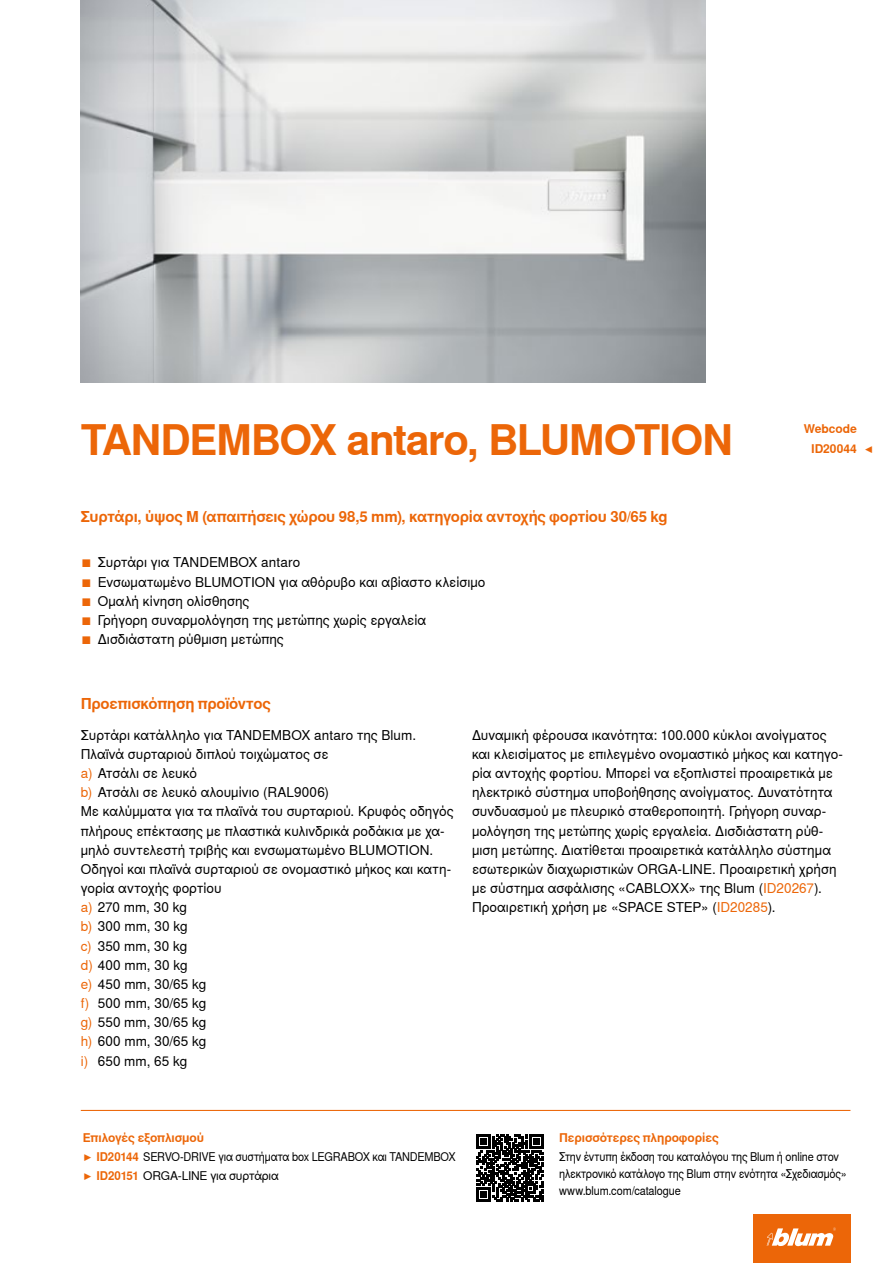
<style>
.page{position:relative;width:893px;height:1263px;background:#fff}
.page>*{position:absolute;margin:0;border:0;box-sizing:border-box;transform-origin:0 0}
.CB_AF_Ueber_Tit2{font:700 42px "Nimbus Sans Global";letter-spacing:-.03em;color:#ec6608}
.CB_AF_Ueber_Ber1o_li{font:700 15px "Nimbus Sans Global";letter-spacing:-.02em;color:#ec6608}
.CB_AF_FliesIMG_li{font:13.5px/19.2px "Nimbus Sans Global";letter-spacing:.005em;color:#000}
.CB_AF_Bes_IMG9{font:13.5px "Nimbus Sans Global";letter-spacing:.005em;color:#000}
.CB_AF_Fliess_li{font:12px "Nimbus Sans Global";letter-spacing:-.015em;color:#000;scale:.91 1}
.CB_AF_Ueber_Ber2o_li{font:12px "Nimbus Sans Global";letter-spacing:-.02em;color:#000;scale:.91 1}
.CB_AF_Ueber_Ber2o_li-2{font:700 12px "Nimbus Sans Global";letter-spacing:-.01em;color:#ec6608}
.CB_AF_Ueber_Ber2o_li-3{font:12px "Nimbus Sans Global";letter-spacing:-.02em;color:#000}
.CB_AF_Ueber_Ber2o_re{font:700 12px "Nimbus Sans Global";letter-spacing:-.005em;color:#ec6608}
.s1{color:#ec6608}
.s2{font-weight:700;color:#ec6608}
</style>
<div class="page">
<img style="left:81px;top:0;width:625px;height:383px">
<div style="left:753px;top:1214px;width:97px;height:49px;background:#ec6608"></div>
<svg style="left:767px;top:1227px;width:69px;height:19px"></svg>
<hr style="left:81px;top:1110px;width:769px;height:1px;background:#ec6608">
<svg style="left:476px;top:1134px;width:67px;height:67px"></svg>
<p class="CB_AF_Ueber_Tit2" style="left:81px;top:416px;width:654px">TANDEMBOX antaro, BLUMOTION</p>
<p class="CB_AF_Ueber_Ber1o_li" style="left:81px;top:508px;width:588px">Συρτάρι, ύψος M (απαιτήσεις χώρου 98,5 mm), κατηγορία αντοχής φορτίου 30/65 kg</p>
<p class="CB_AF_Bes_IMG9" style="left:81px;top:555px;width:221px"><span class="s1">■</span> Συρτάρι για TANDEMBOX antaro</p>
<p class="CB_AF_Bes_IMG9" style="left:81px;top:574px;width:406px"><span class="s1">■</span> Ενσωματωμένο BLUMOTION για αθόρυβο και αβίαστο κλείσιμο</p>
<p class="CB_AF_Bes_IMG9" style="left:81px;top:593px;width:170px"><span class="s1">■</span> Ομαλή κίνηση ολίσθησης</p>
<p class="CB_AF_Bes_IMG9" style="left:81px;top:612px;width:347px"><span class="s1">■</span> Γρήγορη συναρμολόγηση της μετώπης χωρίς εργαλεία</p>
<p class="CB_AF_Bes_IMG9" style="left:81px;top:631px;width:204px"><span class="s1">■</span> Δισδιάστατη ρύθμιση μετώπης</p>
<p class="CB_AF_Ueber_Ber1o_li" style="left:81px;top:695px;width:192px">Προεπισκόπηση προϊόντος</p>
<p class="CB_AF_Ueber_Ber2o_re" style="left:804px;top:422px;width:55px">Webcode</p>
<p class="CB_AF_Ueber_Ber2o_re" style="left:811px;top:441px;width:47px">ID20044</p>
<p class="CB_AF_Ueber_Ber2o_re" style="left:865px;top:441px;width:11px">◀</p>
<p class="CB_AF_FliesIMG_li" style="left:81px;top:725px;width:337px">Συρτάρι κατάλληλο για TANDEMBOX antaro της Blum.</p>
<p class="CB_AF_FliesIMG_li" style="left:81px;top:744px;width:249px">Πλαϊνά συρταριού διπλού τοιχώματος σε</p>
<p class="CB_AF_FliesIMG_li" style="left:81px;top:764px;width:118px"><span class="s1">a)</span> Ατσάλι σε λευκό</p>
<p class="CB_AF_FliesIMG_li" style="left:81px;top:783px;width:250px"><span class="s1">b)</span> Ατσάλι σε λευκό αλουμίνιο (RAL9006)</p>
<p class="CB_AF_FliesIMG_li" style="left:81px;top:802px;width:374px">Με καλύμματα για τα πλαϊνά του συρταριού. Κρυφός οδηγός πλήρους επέκτασης με πλαστικά κυλινδρικά ροδάκια με χα&shy;μηλό συντελεστή τριβής και ενσωματωμένο BLUMOTION.</p>
<p class="CB_AF_FliesIMG_li" style="left:81px;top:859px;width:372px">Οδηγοί και πλαϊνά συρταριού σε ονομαστικό μήκος και κατη&shy;γορία αντοχής φορτίου</p>
<p class="CB_AF_FliesIMG_li" style="left:81px;top:898px;width:108px"><span class="s1">a)</span> 270 mm, 30 kg</p>
<p class="CB_AF_FliesIMG_li" style="left:81px;top:917px;width:108px"><span class="s1">b)</span> 300 mm, 30 kg</p>
<p class="CB_AF_FliesIMG_li" style="left:81px;top:936px;width:108px"><span class="s1">c)</span> 350 mm, 30 kg</p>
<p class="CB_AF_FliesIMG_li" style="left:81px;top:955px;width:108px"><span class="s1">d)</span> 400 mm, 30 kg</p>
<p class="CB_AF_FliesIMG_li" style="left:81px;top:975px;width:127px"><span class="s1">e)</span> 450 mm, 30/65 kg</p>
<p class="CB_AF_FliesIMG_li" style="left:81px;top:994px;width:127px"><span class="s1">f)</span> 500 mm, 30/65 kg</p>
<p class="CB_AF_FliesIMG_li" style="left:81px;top:1013px;width:127px"><span class="s1">g)</span> 550 mm, 30/65 kg</p>
<p class="CB_AF_FliesIMG_li" style="left:81px;top:1032px;width:127px"><span class="s1">h)</span> 600 mm, 30/65 kg</p>
<p class="CB_AF_FliesIMG_li" style="left:81px;top:1051px;width:108px"><span class="s1">i)</span> 650 mm, 65 kg</p>
<p class="CB_AF_FliesIMG_li" style="left:472px;top:725px;width:373px">Δυναμική φέρουσα ικανότητα: 100.000 κύκλοι ανοίγματος και κλεισίματος με επιλεγμένο ονομαστικό μήκος και κατηγο&shy;ρία αντοχής φορτίου. Μπορεί να εξοπλιστεί προαιρετικά με ηλεκτρικό σύστημα υποβοήθησης ανοίγματος. Δυνατότητα συνδυασμού με πλευρικό σταθεροποιητή. Γρήγορη συναρ&shy;μολόγηση της μετώπης χωρίς εργαλεία. Δισδιάστατη ρύθ&shy;μιση μετώπης. Διατίθεται προαιρετικά κατάλληλο σύστημα εσωτερικών διαχωριστικών ORGA-LINE. Προαιρετική χρήση με σύστημα ασφάλισης «CABLOXX» της Blum (<span class="s1">ID20267</span>).<br>Προαιρετική χρήση με «SPACE STEP» (<span class="s1">ID20285</span>).</p>
<p class="CB_AF_Ueber_Ber2o_li-2" style="left:83px;top:1130px;width:123px">Επιλογές εξοπλισμού</p>
<p class="CB_AF_Ueber_Ber2o_li" style="left:83px;top:1149px;width:411px"><span class="s1">▶</span> <span class="s2">ID20144</span> SERVO-DRIVE για συστήματα box LEGRABOX και TANDEMBOX</p>
<p class="CB_AF_Ueber_Ber2o_li-3" style="left:83px;top:1169px;width:197px"><span class="s1">▶</span> <span class="s2">ID20151</span> ORGA-LINE για συρτάρια</p>
<p class="CB_AF_Ueber_Ber2o_li-2" style="left:559px;top:1130px;width:161px">Περισσότερες πληροφορίες</p>
<p class="CB_AF_Fliess_li" style="left:559px;top:1149px;width:309px">Στην έντυπη έκδοση του καταλόγου της Blum ή online στον</p>
<p class="CB_AF_Fliess_li" style="left:559px;top:1166px;width:318px">ηλεκτρονικό κατάλογο της Blum στην ενότητα «Σχεδιασμός»</p>
<p class="CB_AF_Fliess_li" style="left:559px;top:1183px;width:135px">www.blum.com/catalogue</p>
</div>
